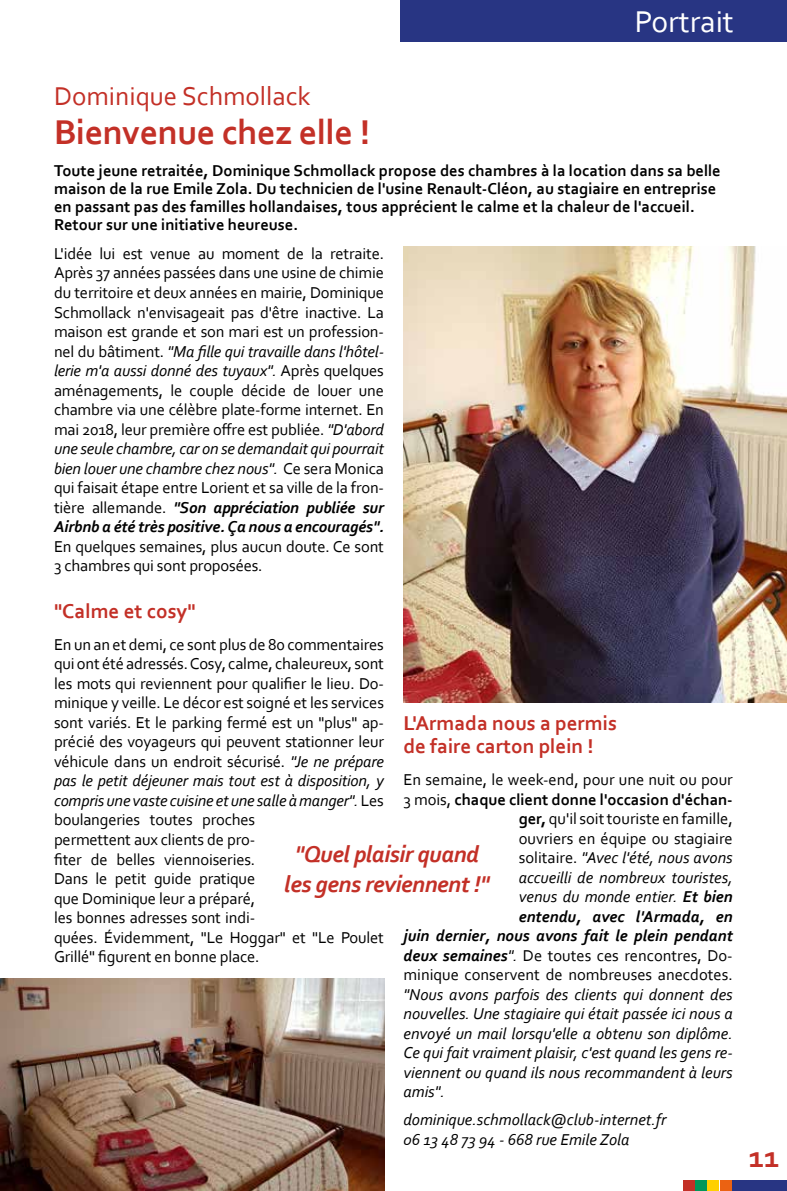
<style>
.page{position:relative;width:787px;height:1191px;background:#fff}
.page>*{position:absolute;margin:0;border:0;box-sizing:border-box;transform-origin:0 0}
.t1{font:700 36px "Corbel";letter-spacing:-.01em;color:#c33027}
.t2{font:31.5px "Corbel";color:#fff}
.t3{font:700 31.5px "Corbel";color:#c33027}
.t4{font:27px "Corbel";color:#c33027}
.t5{font:italic 700 24px/30px "Corbel";letter-spacing:-.02em;color:#c33027;text-align:center}
.t6{font:700 21px/22.5px "Corbel";color:#c33027}
.t7{font:16.5px/19.5px "Corbel";letter-spacing:-.01em;color:#000}
.t8{font:italic 16.5px/19.5px "Corbel";color:#000;text-align:justify}
.t9{font:700 16.5px/18px "Corbel";color:#000}
.s1{font-style:italic}
.s2{font-weight:700;font-style:italic}
.s3{font-weight:700}
</style>
<div class="page">
<div style="left:732px;top:1180px;width:55px;height:11px;background:#283583"></div>
<div style="left:401px;top:0;width:386px;height:42px;background:#283583"></div>
<img style="left:403px;top:247px;width:384px;height:456px">
<img style="left:0;top:978px;width:384px;height:213px">
<div style="left:720px;top:1180px;width:11px;height:11px;background:#eb6212"></div>
<div style="left:695px;top:1180px;width:11px;height:11px;background:#00975a"></div>
<div style="left:707px;top:1180px;width:12px;height:11px;background:#ffd000"></div>
<div style="left:683px;top:1180px;width:12px;height:11px;background:#c33027"></div>
<h2 class="t2" style="left:634px;top:2px;width:101px">Portrait</h2>
<h3 class="t4" style="left:54px;top:79px;width:258px">Dominique Schmollack</h3>
<h1 class="t1" style="left:54px;top:110px;width:318px">Bienvenue chez elle !</h1>
<p class="t9" style="left:54px;top:161px;width:668px">Toute jeune retraitée, Dominique Schmollack propose des chambres à la location dans sa belle maison de la rue Emile Zola. Du technicien de l'usine Renault-Cléon, au stagiaire en entreprise en passant pas des familles hollandaises, tous apprécient le calme et la chaleur de l'accueil.<br>Retour sur une initiative heureuse.</p>
<p class="t7" style="left:54px;top:243px;width:331px;text-align:justify">L'idée lui est venue au moment de la retraite.<br>Après 37 années passées dans une usine de chimie du territoire et deux années en mairie, Dominique Schmollack n'envisageait pas d'être inactive. La maison est grande et son mari est un profession&shy;nel du bâtiment. <span class="s1">"Ma fille qui travaille dans l'hôtel&shy;lerie m'a aussi donné des tuyaux".</span> Après quelques aménagements, le couple décide de louer une chambre via une célèbre plate-forme internet. En mai 2018, leur première offre est publiée. <span class="s1">"D'abord une seule chambre, car on se demandait qui pourrait bien louer une chambre chez nous".</span> Ce sera Monica qui faisait étape entre Lorient et sa ville de la fron&shy;tière allemande. <span class="s2">"Son appréciation publiée sur Airbnb a été très positive. Ça nous a encouragés".</span></p>
<p class="t7" style="left:54px;top:536px;width:331px">En quelques semaines, plus aucun doute. Ce sont<br>3 chambres qui sont proposées.</p>
<p class="t6" style="left:54px;top:599px;width:143px">"Calme et cosy"</p>
<p class="t7" style="left:54px;top:634px;width:331px">En un an et demi, ce sont plus de 80 commentaires qui ont été adressés. Cosy, calme, chaleureux, sont les mots qui reviennent pour qualifier le lieu. Do&shy;minique y veille. Le décor est soigné et les services sont variés. Et le parking fermé est un "plus" ap&shy;précié des voyageurs qui peuvent stationner leur véhicule dans un endroit sécurisé. <span class="s1">"Je ne prépare pas le petit déjeuner mais tout est à disposition, y compris une vaste cuisine et une salle à manger".</span> Les boulangeries toutes proches<br>permettent aux clients de pro-<br>fiter de belles viennoiseries.<br>Dans le petit guide pratique<br>que Dominique leur a préparé,<br>les bonnes adresses sont indi-<br>quées. Évidemment, "Le Hoggar" et "Le Poulet Grillé" figurent en bonne place.</p>
<p class="t6" style="left:403px;top:711px;width:215px">L'Armada nous a permis de faire carton plein !</p>
<p class="t7" style="left:403px;top:769px;width:331px;text-align:right">En semaine, le week-end, pour une nuit ou pour 3 mois, <span class="s3">chaque client donne l'occasion d'échan&shy;ger,</span> qu'il soit touriste en famille,<br>ouvriers en équipe ou stagiaire<br>solitaire. <span class="s1">"Avec l'été, nous avons<br>accueilli de nombreux touristes,<br>venus du monde entier.</span> <span class="s2">Et bien<br>entendu, avec l'Armada, en<br>juin dernier, nous avons fait le plein pendant deux semaines</span><span class="s1">".</span> De toutes ces rencontres, Do&shy;minique conservent de nombreuses anecdotes.</p>
<p class="t8" style="left:403px;top:984px;width:331px">"Nous avons parfois des clients qui donnent des nouvelles. Une stagiaire qui était passée ici nous a envoyé un mail lorsqu'elle a obtenu son diplôme.<br>Ce qui fait vraiment plaisir, c'est quand les gens re&shy;viennent ou quand ils nous recommandent à leurs amis".</p>
<p class="t8" style="left:403px;top:1109px;width:264px">dominique.schmollack@club-internet.fr<br>06 13 48 73 94 - 668 rue Emile Zola</p>
<h3 class="t5" style="left:284px;top:838px;width:207px">"Quel plaisir quand les gens reviennent !"</h3>
<h2 class="t3" style="left:748px;top:1137px;width:32px">11</h2>
</div>
